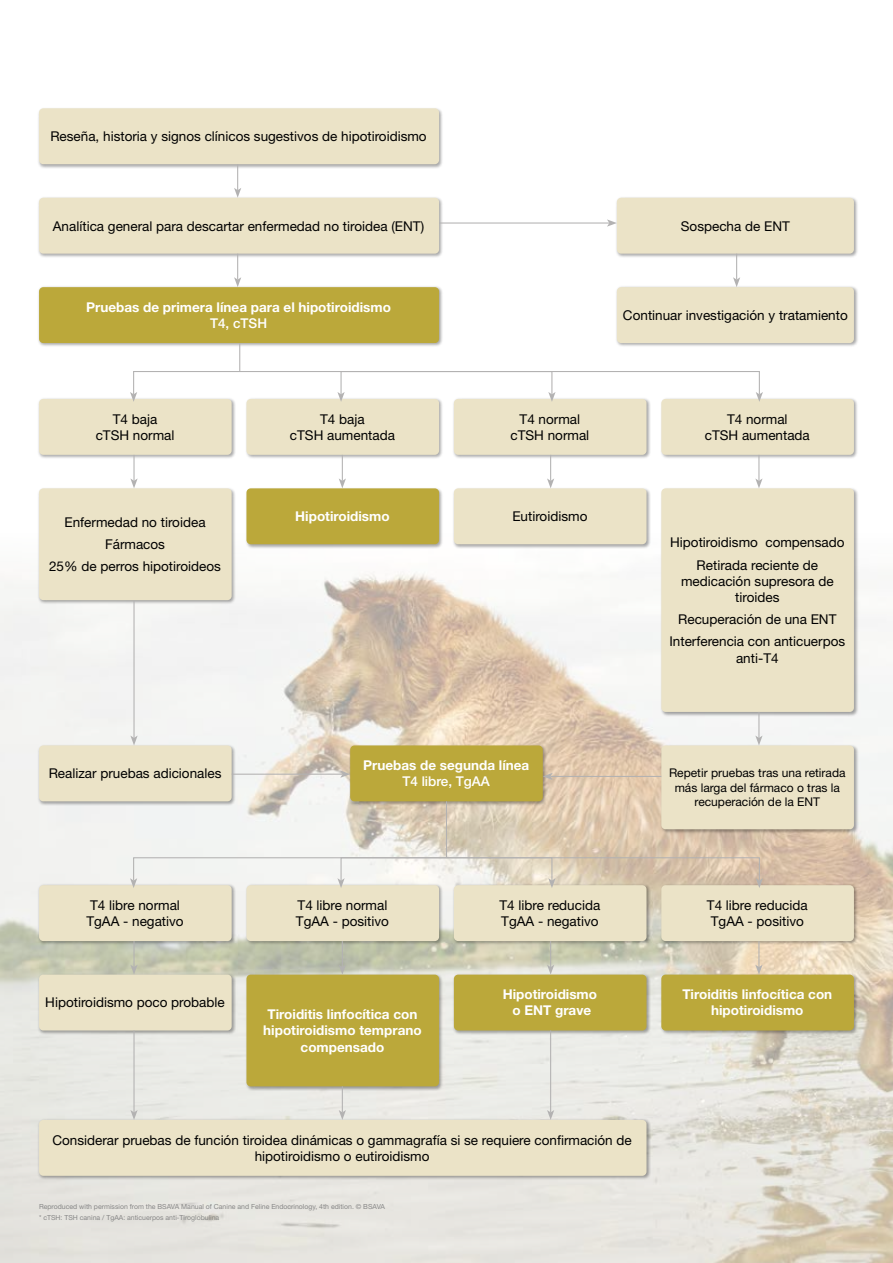
<style>
.page{position:relative;width:893px;height:1263px;background:#fff}
.page>*{position:absolute;margin:0;border:0;box-sizing:border-box;transform-origin:0 0}
.t1{font:13.5px/16.2px "Helvetica Neue LT Std";color:#000;text-align:center}
.t2{font:700 13.5px/16.2px "Helvetica Neue LT Std";color:#fff;text-align:center}
.t3{font:500 13.5px "Helvetica Neue LT Std";color:#fff}
.t4{font:12px/14.4px "Helvetica Neue LT Std";color:#000;text-align:center}
.t5{font:6.9px/10.6px "Helvetica Neue LT Std";color:#878787}
</style>
<div class="page">
<img style="left:0;top:569px;width:893px;height:694px">
<div style="left:38px;top:107px;width:406px;height:62px;background:#000;opacity:.35"></div>
<div style="left:39px;top:108px;width:400px;height:56px;background:#ebe3c7;border-radius:4px"></div>
<div style="left:38px;top:196px;width:406px;height:62px;background:#000;opacity:.35"></div>
<div style="left:39px;top:198px;width:400px;height:56px;background:#ebe3c7;border-radius:4px"></div>
<div style="left:38px;top:286px;width:406px;height:62px;background:#000;opacity:.35"></div>
<div style="left:39px;top:287px;width:400px;height:56px;background:#bba83a;border-radius:4px"></div>
<div style="left:38px;top:1118px;width:613px;height:62px;background:#000;opacity:.35"></div>
<div style="left:39px;top:1120px;width:607px;height:56px;background:#ebe3c7;border-radius:4px"></div>
<div style="left:38px;top:397px;width:198px;height:62px;background:#000;opacity:.35"></div>
<div style="left:39px;top:399px;width:193px;height:56px;background:#ebe3c7;border-radius:4px"></div>
<div style="left:38px;top:884px;width:198px;height:62px;background:#000;opacity:.35"></div>
<div style="left:39px;top:885px;width:193px;height:56px;background:#ebe3c7;border-radius:4px"></div>
<div style="left:38px;top:973px;width:198px;height:62px;background:#000;opacity:.35"></div>
<div style="left:39px;top:974px;width:193px;height:56px;background:#ebe3c7;border-radius:4px"></div>
<div style="left:38px;top:487px;width:198px;height:117px;background:#000;opacity:.35"></div>
<div style="left:39px;top:488px;width:193px;height:112px;background:#ebe3c7;border-radius:4px"></div>
<div style="left:38px;top:744px;width:198px;height:62px;background:#000;opacity:.35"></div>
<div style="left:39px;top:745px;width:193px;height:56px;background:#ebe3c7;border-radius:4px"></div>
<div style="left:245px;top:397px;width:199px;height:62px;background:#000;opacity:.35"></div>
<div style="left:246px;top:399px;width:193px;height:56px;background:#ebe3c7;border-radius:4px"></div>
<div style="left:245px;top:884px;width:199px;height:62px;background:#000;opacity:.35"></div>
<div style="left:246px;top:885px;width:193px;height:56px;background:#ebe3c7;border-radius:4px"></div>
<div style="left:245px;top:973px;width:199px;height:118px;background:#000;opacity:.35"></div>
<div style="left:246px;top:974px;width:193px;height:112px;background:#bba83a;border-radius:4px"></div>
<div style="left:245px;top:487px;width:199px;height:62px;background:#000;opacity:.35"></div>
<div style="left:246px;top:488px;width:193px;height:56px;background:#bba83a;border-radius:4px"></div>
<div style="left:349px;top:744px;width:198px;height:62px;background:#000;opacity:.35"></div>
<div style="left:350px;top:745px;width:193px;height:56px;background:#bba83a;border-radius:4px"></div>
<div style="left:452px;top:397px;width:199px;height:62px;background:#000;opacity:.35"></div>
<div style="left:454px;top:399px;width:192px;height:56px;background:#ebe3c7;border-radius:4px"></div>
<div style="left:452px;top:884px;width:199px;height:62px;background:#000;opacity:.35"></div>
<div style="left:454px;top:885px;width:192px;height:56px;background:#ebe3c7;border-radius:4px"></div>
<div style="left:452px;top:973px;width:199px;height:62px;background:#000;opacity:.35"></div>
<div style="left:454px;top:974px;width:192px;height:56px;background:#bba83a;border-radius:4px"></div>
<div style="left:452px;top:487px;width:199px;height:62px;background:#000;opacity:.35"></div>
<div style="left:454px;top:488px;width:192px;height:56px;background:#ebe3c7;border-radius:4px"></div>
<div style="left:660px;top:397px;width:198px;height:62px;background:#000;opacity:.35"></div>
<div style="left:661px;top:399px;width:193px;height:56px;background:#ebe3c7;border-radius:4px"></div>
<div style="left:660px;top:884px;width:198px;height:62px;background:#000;opacity:.35"></div>
<div style="left:661px;top:885px;width:193px;height:56px;background:#ebe3c7;border-radius:4px"></div>
<div style="left:660px;top:973px;width:198px;height:62px;background:#000;opacity:.35"></div>
<div style="left:661px;top:974px;width:193px;height:56px;background:#bba83a;border-radius:4px"></div>
<div style="left:660px;top:487px;width:198px;height:229px;background:#000;opacity:.35"></div>
<div style="left:661px;top:488px;width:193px;height:224px;background:#ebe3c7;border-radius:4px"></div>
<div style="left:660px;top:744px;width:198px;height:90px;background:#000;opacity:.35"></div>
<div style="left:661px;top:745px;width:193px;height:84px;background:#ebe3c7;border-radius:4px"></div>
<div style="left:615px;top:196px;width:243px;height:62px;background:#000;opacity:.35"></div>
<div style="left:617px;top:198px;width:237px;height:56px;background:#ebe3c7;border-radius:4px"></div>
<div style="left:615px;top:286px;width:243px;height:62px;background:#000;opacity:.35"></div>
<div style="left:617px;top:287px;width:237px;height:56px;background:#ebe3c7;border-radius:4px"></div>
<svg style="left:234px;top:164px;width:7px;height:34px"></svg>
<svg style="left:234px;top:254px;width:7px;height:33px"></svg>
<hr style="left:133px;top:455px;width:2px;height:26px;background:#b3b2b2">
<svg style="left:130px;top:478px;width:8px;height:10px"></svg>
<hr style="left:133px;top:941px;width:2px;height:26px;background:#b3b2b2">
<svg style="left:130px;top:965px;width:8px;height:9px"></svg>
<hr style="left:133px;top:1030px;width:2px;height:82px;background:#b3b2b2">
<svg style="left:130px;top:1110px;width:8px;height:10px"></svg>
<hr style="left:133px;top:600px;width:2px;height:138px;background:#b3b2b2">
<svg style="left:130px;top:735px;width:8px;height:10px"></svg>
<svg style="left:339px;top:455px;width:7px;height:33px"></svg>
<svg style="left:339px;top:941px;width:7px;height:33px"></svg>
<svg style="left:339px;top:1086px;width:7px;height:34px"></svg>
<svg style="left:547px;top:455px;width:7px;height:33px"></svg>
<svg style="left:547px;top:941px;width:7px;height:33px"></svg>
<hr style="left:550px;top:1030px;width:1px;height:82px;background:#b3b2b2">
<svg style="left:547px;top:1110px;width:7px;height:10px"></svg>
<svg style="left:755px;top:455px;width:8px;height:33px"></svg>
<svg style="left:755px;top:712px;width:8px;height:33px"></svg>
<svg style="left:755px;top:941px;width:8px;height:33px"></svg>
<svg style="left:733px;top:254px;width:7px;height:33px"></svg>
<hr style="left:439px;top:222px;width:170px;height:2px;background:#b3b2b2">
<svg style="left:607px;top:219px;width:10px;height:8px"></svg>
<hr style="left:232px;top:774px;width:111px;height:1px;background:#b3b2b2">
<svg style="left:340px;top:770px;width:10px;height:8px"></svg>
<hr style="left:550px;top:776px;width:111px;height:1px;background:#b3b2b2">
<svg style="left:543px;top:773px;width:10px;height:7px"></svg>
<div style="left:133px;top:371px;width:419px;height:24px;border:1px solid #b3b2b2"></div>
<svg style="left:548px;top:392px;width:7px;height:10px"></svg>
<svg style="left:130px;top:392px;width:7px;height:10px"></svg>
<div style="left:133px;top:857px;width:419px;height:24px;border:1px solid #b3b2b2"></div>
<svg style="left:548px;top:878px;width:7px;height:10px"></svg>
<svg style="left:130px;top:878px;width:7px;height:10px"></svg>
<div style="left:340px;top:371px;width:420px;height:24px;border:1px solid #b3b2b2"></div>
<svg style="left:756px;top:392px;width:7px;height:10px"></svg>
<svg style="left:337px;top:392px;width:8px;height:10px"></svg>
<div style="left:340px;top:857px;width:420px;height:24px;border:1px solid #b3b2b2"></div>
<svg style="left:756px;top:878px;width:7px;height:10px"></svg>
<svg style="left:337px;top:878px;width:8px;height:10px"></svg>
<svg style="left:239px;top:343px;width:1px;height:28px"></svg>
<hr style="left:446px;top:801px;width:1px;height:56px;background:#b3b2b2">
<p class="t1" style="left:50px;top:128px;width:378px">Reseña, historia y signos clínicos sugestivos de hipotiroidismo</p>
<p class="t1" style="left:53px;top:217px;width:373px">Analítica general para descartar enfermedad no tiroidea (ENT)</p>
<p class="t1" style="left:681px;top:217px;width:111px">Sospecha de ENT</p>
<p class="t2" style="left:86px;top:299px;width:306px">Pruebas de primera línea para el hipotiroidismo</p>
<p class="t3" style="left:210px;top:315px;width:59px">T4, cTSH</p>
<p class="t1" style="left:623px;top:307px;width:226px">Continuar investigación y tratamiento</p>
<p class="t1" style="left:96px;top:410px;width:80px">T4 baja cTSH normal</p>
<p class="t1" style="left:290px;top:410px;width:107px">T4 baja<br>cTSH aumentada</p>
<p class="t1" style="left:510px;top:410px;width:80px">T4 normal cTSH normal</p>
<p class="t1" style="left:705px;top:410px;width:107px">T4 normal<br>cTSH aumentada</p>
<p class="t1" style="left:49px;top:511px;width:173px;line-height:22.2px">Enfermedad no tiroidea<br>Fármacos<br>25% de perros hipotiroideos</p>
<p class="t2" style="left:295px;top:508px;width:96px">Hipotiroidismo</p>
<p class="t1" style="left:512px;top:508px;width:77px">Eutiroidismo</p>
<p class="t1" style="left:670px;top:531px;width:176px;line-height:22.2px">Hipotiroidismo compensado<br>Retirada reciente de</p>
<p class="t1" style="left:681px;top:573px;width:154px">medicación supresora de tiroides</p>
<p class="t1" style="left:669px;top:608px;width:177px;line-height:22.2px">Recuperación de una ENT<br>Interferencia con anticuerpos</p>
<p class="t1" style="left:736px;top:649px;width:44px">anti-T4</p>
<p class="t1" style="left:49px;top:765px;width:174px">Realizar pruebas adicionales</p>
<p class="t2" style="left:363px;top:757px;width:168px">Pruebas de segunda línea</p>
<p class="t3" style="left:402px;top:773px;width:89px">T4 libre, TgAA</p>
<p class="t1" style="left:86px;top:897px;width:99px;text-align:left">T4 libre normal<br>TgAA - negativo</p>
<p class="t1" style="left:45px;top:994px;width:181px">Hipotiroidismo poco probable</p>
<p class="t1" style="left:296px;top:897px;width:95px;text-align:left">T4 libre normal<br>TgAA - positivo</p>
<p class="t2" style="left:263px;top:1006px;width:160px">Tiroiditis linfocítica con hipotiroidismo temprano compensado</p>
<p class="t1" style="left:499px;top:897px;width:102px;text-align:left">T4 libre reducida<br>TgAA - negativo</p>
<p class="t2" style="left:503px;top:986px;width:96px">Hipotiroidismo o ENT grave</p>
<p class="t4" style="left:669px;top:766px;width:178px">Repetir pruebas tras una retirada más larga del fármaco o tras la recuperación de la ENT</p>
<p class="t1" style="left:707px;top:897px;width:102px;text-align:left">T4 libre reducida<br>TgAA - positivo</p>
<p class="t2" style="left:682px;top:986px;width:151px">Tiroiditis linfocítica con hipotiroidismo</p>
<p class="t1" style="left:52px;top:1131px;width:581px">Considerar pruebas de función tiroidea dinámicas o gammagrafía si se requiere confirmación de hipotiroidismo o eutiroidismo</p>
<p class="t5" style="left:39px;top:1201px;width:348px">Reproduced with permission from the BSAVA Manual of Canine and Feline Endocrinology, 4th edition. © BSAVA * cTSH: TSH canina / TgAA: anticuerpos anti-Tiroglobulina</p>
</div>
